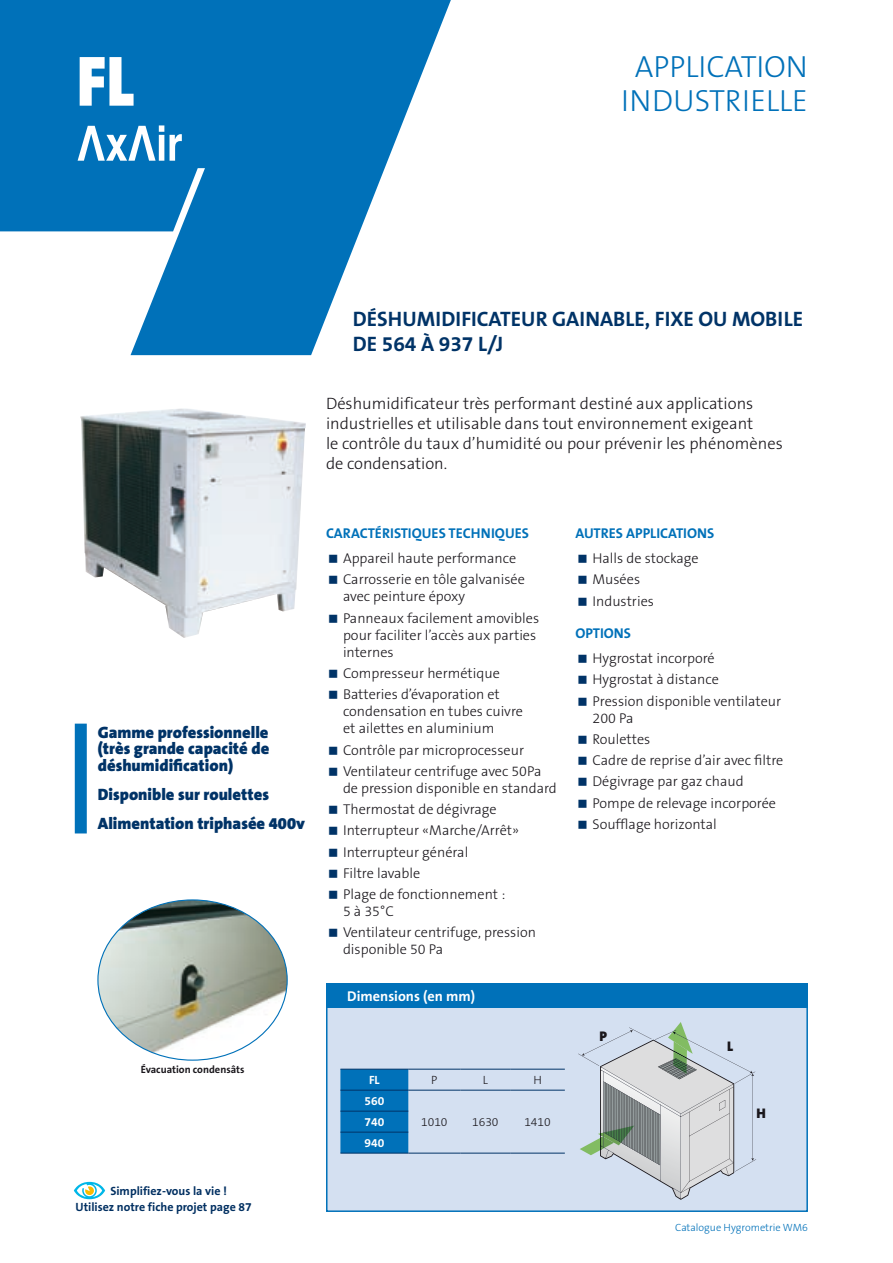
<style>
.page{position:relative;width:893px;height:1263px;background:#fff}
.page>*{position:absolute;margin:0;border:0;box-sizing:border-box;transform-origin:0 0}
.t1{font:900 72px "The Sans B9";color:#fff;scale:.9 1}
.t2{font:300 30.75px "The Sans B3";color:#0071b9}
.t3{font:700 21px/25.2px "The Sans B7";color:#003367}
.t4{font:300 16.5px/20px "The Sans B3";color:#1a171c}
.t5{font:900 16.5px/16.5px "The Sans B9";color:#003367;text-align:justify}
.t6{font:300 14.25px/21.3px "The Sans B3";color:#1a171c}
.t7{font:700 14.25px "The Sans B7";color:#0071b9}
.t8{font:700 14.25px "The Sans B7";color:#fff}
.t9{font:900 13.95px "The Sans B9";color:#1a171c}
.t10{font:700 12px/16.5px "The Sans B7";color:#002f61}
.t11{font:300 12px "The Sans B3";color:#1a171c}
.t12{font:700 12px/21px "The Sans B7";color:#fff}
.t13{font:300 10.5px "The Sans B3";color:#0071b9}
.t14{font:700 10.5px "The Sans B7";letter-spacing:-.005em;color:#1a171c}
</style>
<div class="page">
<svg style="left:0;top:0;width:451px;height:355px;fill:#0071b9"></svg>
<div style="left:75px;top:724px;width:12px;height:109px;background:#0071b9"></div>
<img style="left:98px;top:901px;width:189px;height:159px">
<div style="left:326px;top:1000px;width:482px;height:212px;background:#d4e0f1;border:2px solid #0071b9"></div>
<div style="left:326px;top:983px;width:482px;height:25px;background:#0071b9"></div>
<svg style="left:74px;top:1182px;width:31px;height:17px"></svg>
<img style="left:80px;top:408px;width:226px;height:230px">
<svg style="left:578px;top:1022px;width:178px;height:178px"></svg>
<div style="left:340px;top:1070px;width:68px;height:83px;background:#0071b9"></div>
<hr style="left:340px;top:1069px;width:68px;height:1px;background:#003367">
<hr style="left:408px;top:1069px;width:52px;height:1px;background:#003367">
<hr style="left:460px;top:1069px;width:50px;height:1px;background:#003367">
<hr style="left:510px;top:1069px;width:55px;height:1px;background:#003367">
<hr style="left:340px;top:1090px;width:68px;height:1px;background:#003367">
<hr style="left:408px;top:1090px;width:52px;height:1px;background:#003367">
<hr style="left:460px;top:1090px;width:50px;height:1px;background:#003367">
<hr style="left:510px;top:1090px;width:55px;height:1px;background:#003367">
<hr style="left:340px;top:1111px;width:68px;height:1px;background:#003367">
<hr style="left:340px;top:1132px;width:68px;height:1px;background:#003367">
<hr style="left:340px;top:1153px;width:68px;height:1px;background:#003367">
<hr style="left:408px;top:1153px;width:52px;height:1px;background:#003367">
<hr style="left:460px;top:1153px;width:50px;height:1px;background:#003367">
<hr style="left:510px;top:1153px;width:55px;height:1px;background:#003367">
<svg style="left:78px;top:125px;width:86px;height:36px"></svg>
<svg style="left:170px;top:134px;width:12px;height:27px"></svg>
<h1 class="t1" style="left:77px;top:43px;width:66px">fl</h1>
<h2 class="t2" style="left:635px;top:51px;width:174px">application</h2>
<h2 class="t2" style="left:621px;top:85px;width:188px">industrielle</h2>
<h3 class="t3" style="left:353px;top:307px;width:449px">Déshumidificateur gainable, fixe ou mobile de 564 à 937 l/j</h3>
<p class="t4" style="left:326px;top:395px;width:458px">Déshumidificateur très performant destiné aux applications industrielles et utilisable dans tout environnement exigeant<br>le contrôle du taux d’humidité ou pour prévenir les phénomènes de condensation.</p>
<p class="t5" style="left:98px;top:725px;width:173px">Gamme professionnelle (très grande capacité de déshumidification)</p>
<p class="t5" style="left:98px;top:780px;width:209px;line-height:29.2px">Disponible sur roulettes<br>Alimentation triphasée 400v</p>
<p class="t14" style="left:141px;top:1064px;width:105px">Évacuation condensâts</p>
<p class="t10" style="left:75px;top:1183px;width:178px;text-indent:35px">Simplifiez-vous la vie !<br>Utilisez notre fiche projet page 87</p>
<p class="t7" style="left:326px;top:525px;width:205px">caractéristiques techniques</p>
<p class="t6" style="left:343px;top:548px;width:183px">Appareil haute performance<br>Carrosserie en tôle galvanisée</p>
<p class="t6" style="left:343px;top:587px;width:198px">avec peinture époxy<br>Panneaux facilement amovibles</p>
<p class="t6" style="left:343px;top:627px;width:195px;line-height:17px">pour faciliter l’accès aux parties internes</p>
<p class="t6" style="left:343px;top:663px;width:158px">Compresseur hermétique<br>Batteries d’évaporation et</p>
<p class="t6" style="left:343px;top:704px;width:181px;line-height:17px">condensation en tubes cuivre et ailettes en aluminium</p>
<p class="t6" style="left:343px;top:740px;width:200px">Contrôle par microprocesseur<br>Ventilateur centrifuge avec 50Pa</p>
<p class="t6" style="left:343px;top:778px;width:215px">de pression disponible en standard<br>Thermostat de dégivrage<br>I nterrupteur «Marche/Arrêt»<br>I nterrupteur général<br>Filtre lavable<br>Plage de fonctionnement :</p>
<p class="t6" style="left:343px;top:901px;width:194px">5 à 35°C<br>Ventilateur centrifuge, pression</p>
<p class="t6" style="left:343px;top:940px;width:102px">disponible 50 Pa</p>
<p class="t8" style="left:347px;top:988px;width:129px">Dimensions (en mm)</p>
<p class="t12" style="left:369px;top:1070px;width:6px">FL</p>
<p class="t11" style="left:431px;top:1074px;width:8px">P</p>
<p class="t11" style="left:483px;top:1074px;width:7px">L</p>
<p class="t11" style="left:533px;top:1074px;width:10px">H</p>
<p class="t12" style="left:364px;top:1091px;width:21px">560<br>740</p>
<p class="t11" style="left:421px;top:1116px;width:28px">1010</p>
<p class="t11" style="left:472px;top:1116px;width:28px">1630</p>
<p class="t11" style="left:524px;top:1116px;width:28px">1410</p>
<p class="t12" style="left:364px;top:1133px;width:21px">940</p>
<p class="t7" style="left:575px;top:525px;width:140px">Autres applications</p>
<p class="t6" style="left:592px;top:549px;width:108px">Halls de stockage<br>Musées<br>I ndustries</p>
<p class="t7" style="left:575px;top:625px;width:57px">Options</p>
<p class="t6" style="left:592px;top:648px;width:190px">Hygrostat incorporé<br>Hygrostat à distance<br>Pression disponible ventilateur</p>
<p class="t6" style="left:592px;top:708px;width:192px">200 Pa<br>Roulettes<br>Cadre de reprise d’air avec filtre<br>Dégivrage par gaz chaud<br>Pompe de relevage incorporée<br>Soufflage horizontal</p>
<p class="t9" style="left:600px;top:1029px;width:9px">P</p>
<p class="t9" style="left:727px;top:1039px;width:8px">L</p>
<p class="t9" style="left:757px;top:1106px;width:11px">H</p>
<p class="t13" style="left:675px;top:1222px;width:134px">Catalogue Hygrometrie WM6</p>
</div>
